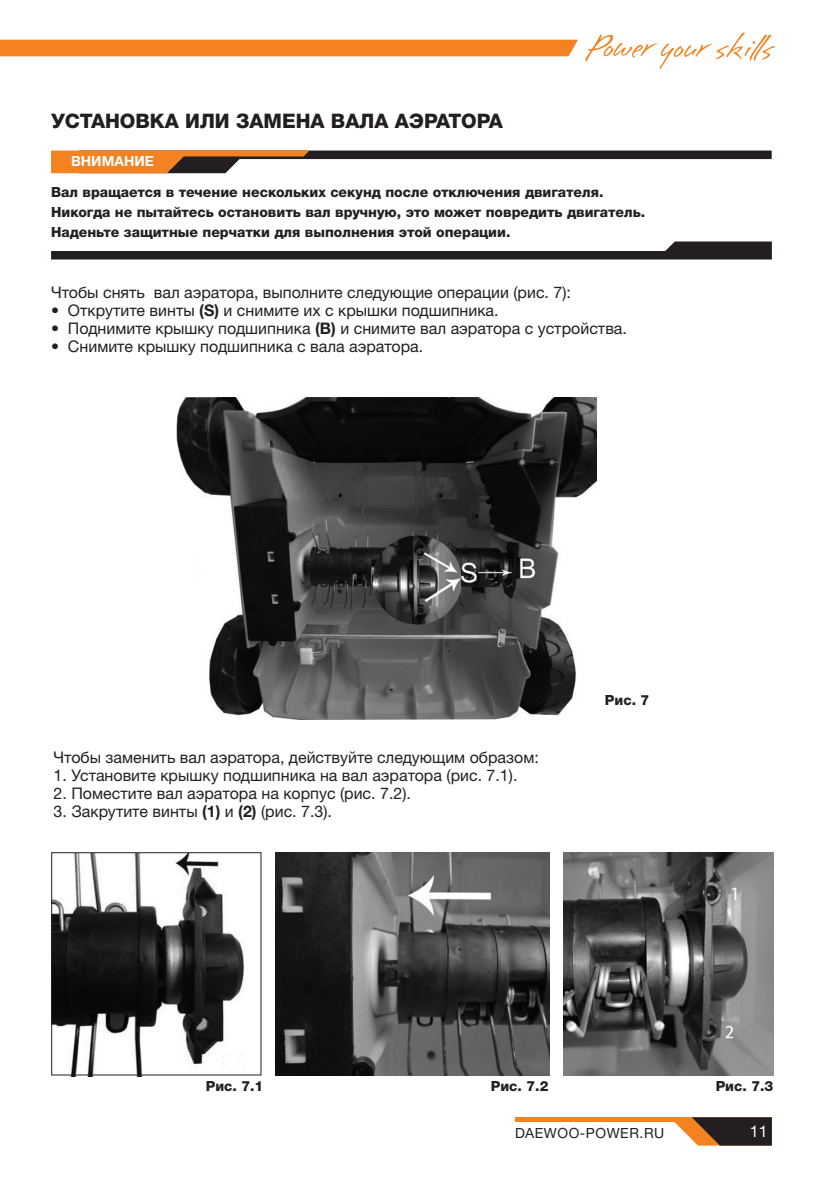
<style>
.page{position:relative;width:840px;height:1191px;background:#fff}
.page>*{position:absolute;margin:0;border:0;box-sizing:border-box;transform-origin:0 0}
.Заголовок{font:800 20px "Helvetica Neue LTW1 G";color:#231f20}
.Основной_текст{font:16px "Helvetica Neue LTW1 G";color:#231f20}
.t1{font:16px "Helvetica Neue LTW1 G";color:#fff}
.Жирный{font:800 14px/20px "Helvetica Neue LTW1 G";color:#231f20}
.t2{font:14px "Helvetica Neue LTW1 G";letter-spacing:.04em;color:#231f20}
.Жирный_белый{font:700 14px "Helvetica Neue LTW1 G";color:#fff}
.s1{font-weight:700}
</style>
<div class="page">
<div style="left:0;top:40px;width:577px;height:16px;background:#f58220"></div>
<svg style="left:585px;top:33px;width:189px;height:36px"></svg>
<svg style="left:674px;top:1117px;width:97px;height:28px;background:#654b37"></svg>
<div style="left:514px;top:1117px;width:174px;height:5px;background:#f58220"></div>
<img style="left:51px;top:854px;width:201px;height:222px">
<svg style="left:51px;top:150px;width:720px;height:23px"></svg>
<svg style="left:51px;top:241px;width:720px;height:18px"></svg>
<div style="left:51px;top:852px;width:210px;height:223px;border:1px solid #231f20"></div>
<img style="left:176px;top:397px;width:419px;height:322px">
<img style="left:275px;top:852px;width:274px;height:223px">
<img style="left:563px;top:852px;width:210px;height:223px">
<p class="Заголовок" style="left:51px;top:109px;width:453px">УСТАНОВКА ИЛИ ЗАМЕНА ВАЛА АЭРАТОРА</p>
<p class="Жирный_белый" style="left:71px;top:153px;width:84px">ВНИМАНИЕ</p>
<p class="Жирный" style="left:51px;top:182px;width:595px">Вал вращается в течение нескольких секунд после отключения двигателя.<br>Никогда не пытайтесь остановить вал вручную, это может повредить двигатель.</p>
<p class="Жирный" style="left:51px;top:222px;width:460px">Наденьте защитные перчатки для выполнения этой операции.</p>
<p class="Основной_текст" style="left:51px;top:282px;width:521px">Чтобы снять вал аэратора, выполните следующие операции (рис. 7):</p>
<p class="Основной_текст" style="left:51px;top:300px;width:449px">• Открутите винты <span class="s1">(S)</span> и снимите их с крышки подшипника.</p>
<p class="Основной_текст" style="left:51px;top:318px;width:577px">• Поднимите крышку подшипника <span class="s1">(B)</span> и снимите вал аэратора с устройства.</p>
<p class="Основной_текст" style="left:51px;top:336px;width:373px">• Снимите крышку подшипника с вала аэратора.</p>
<p class="Основной_текст" style="left:54px;top:747px;width:486px">Чтобы заменить вал аэратора, действуйте следующим образом:</p>
<p class="Основной_текст" style="left:54px;top:765px;width:465px">1. Установите крышку подшипника на вал аэратора (рис. 7.1).</p>
<p class="Основной_текст" style="left:54px;top:783px;width:359px">2. Поместите вал аэратора на корпус (рис. 7.2).</p>
<p class="Основной_текст" style="left:54px;top:801px;width:280px">3. Закрутите винты <span class="s1">(1)</span> и <span class="s1">(2)</span> (рис. 7.3).</p>
<p class="Жирный" style="left:604px;top:690px;width:46px">Рис. 7</p>
<p class="Жирный" style="left:206px;top:1076px;width:59px">Рис. 7.1</p>
<p class="Жирный" style="left:490px;top:1076px;width:59px">Рис. 7.2</p>
<p class="Жирный" style="left:715px;top:1076px;width:59px">Рис. 7.3</p>
<p class="t2" style="left:514px;top:1124px;width:151px">DAEWOO-POWER.RU</p>
<p class="t1" style="left:749px;top:1121px;width:19px">11</p>
</div>
